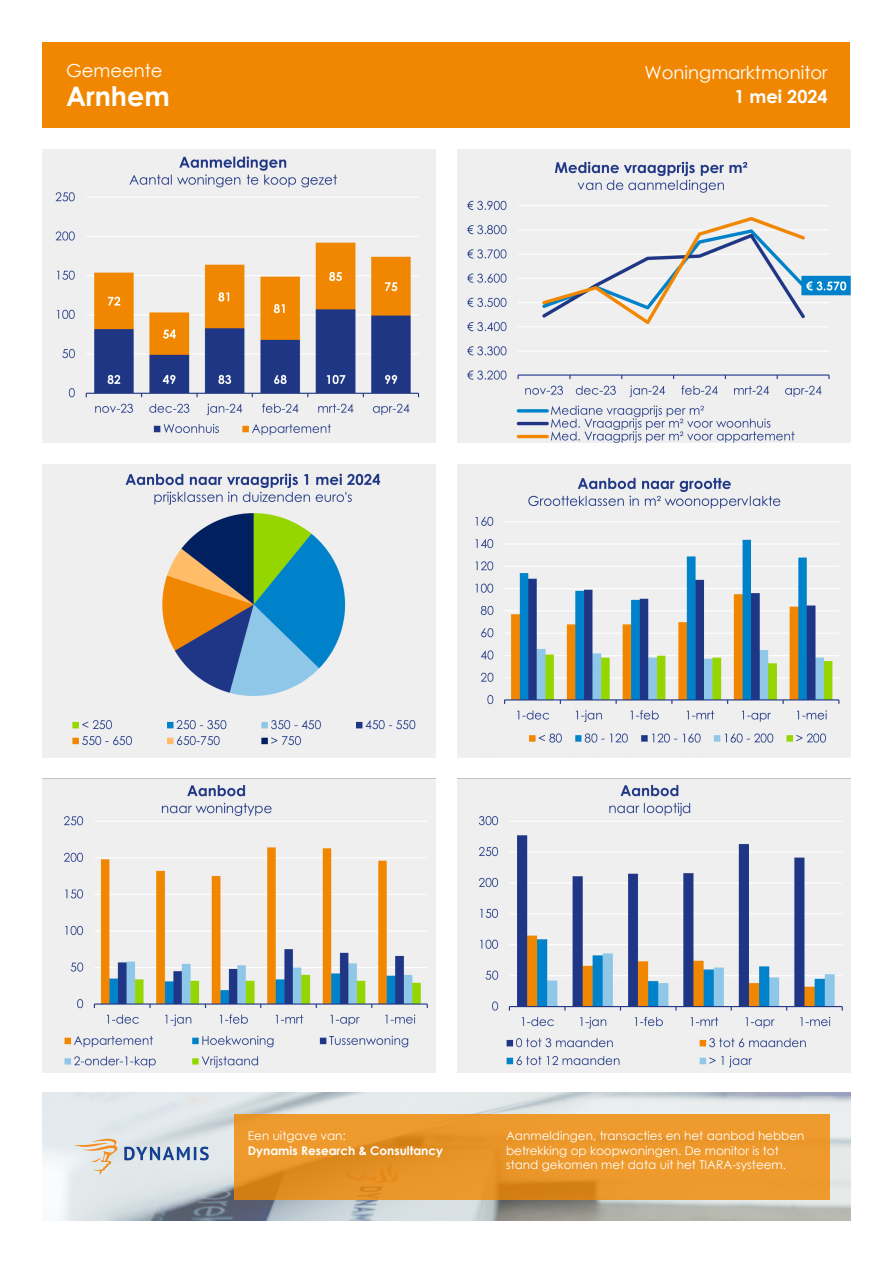
<style>
.page{position:relative;width:893px;height:1263px;background:#fff}
.page>*{position:absolute;margin:0;border:0;box-sizing:border-box;transform-origin:0 0}
.t1{font:700 27px "Century Gothic";color:#fff}
.t2{font:18px "Century Gothic";color:#fff}
.t3{font:700 18px "Century Gothic";color:#fff}
.t4{font:12px/14.4px "Century Gothic";color:#fff}
.t5{font:700 12px "Century Gothic";color:#fff}
</style>
<div class="page">
<div style="left:43px;top:43px;width:807px;height:85px;background:#f18700"></div>
<img style="left:43px;top:149px;width:393px;height:293px">
<img style="left:457px;top:149px;width:393px;height:293px">
<img style="left:457px;top:464px;width:393px;height:293px">
<img style="left:43px;top:464px;width:393px;height:293px">
<img style="left:43px;top:779px;width:393px;height:293px">
<img style="left:43px;top:1093px;width:807px;height:127px">
<svg style="left:234px;top:1114px;width:595px;height:85px;fill:#ed992c"></svg>
<svg style="left:74px;top:1139px;width:44px;height:35px"></svg>
<svg style="left:124px;top:1146px;width:85px;height:14px"></svg>
<img style="left:457px;top:779px;width:393px;height:293px">
<p class="t2" style="left:66px;top:58px;width:98px">Gemeente</p>
<p class="t2" style="left:645px;top:60px;width:185px">Woningmarktmonitor</p>
<p class="t1" style="left:66px;top:76px;width:105px">Arnhem</p>
<p class="t3" style="left:734px;top:83px;width:95px">1 mei 2024</p>
<p class="t4" style="left:248px;top:1128px;width:100px">Een uitgave van:</p>
<p class="t5" style="left:248px;top:1141px;width:197px">Dynamis Research &amp; Consultancy</p>
<p class="t4" style="left:506px;top:1128px;width:300px">Aanmeldingen, transacties en het aanbod hebben betrekking op koopwoningen. De monitor is tot stand gekomen met data uit het TIARA-systeem.</p>
</div>
